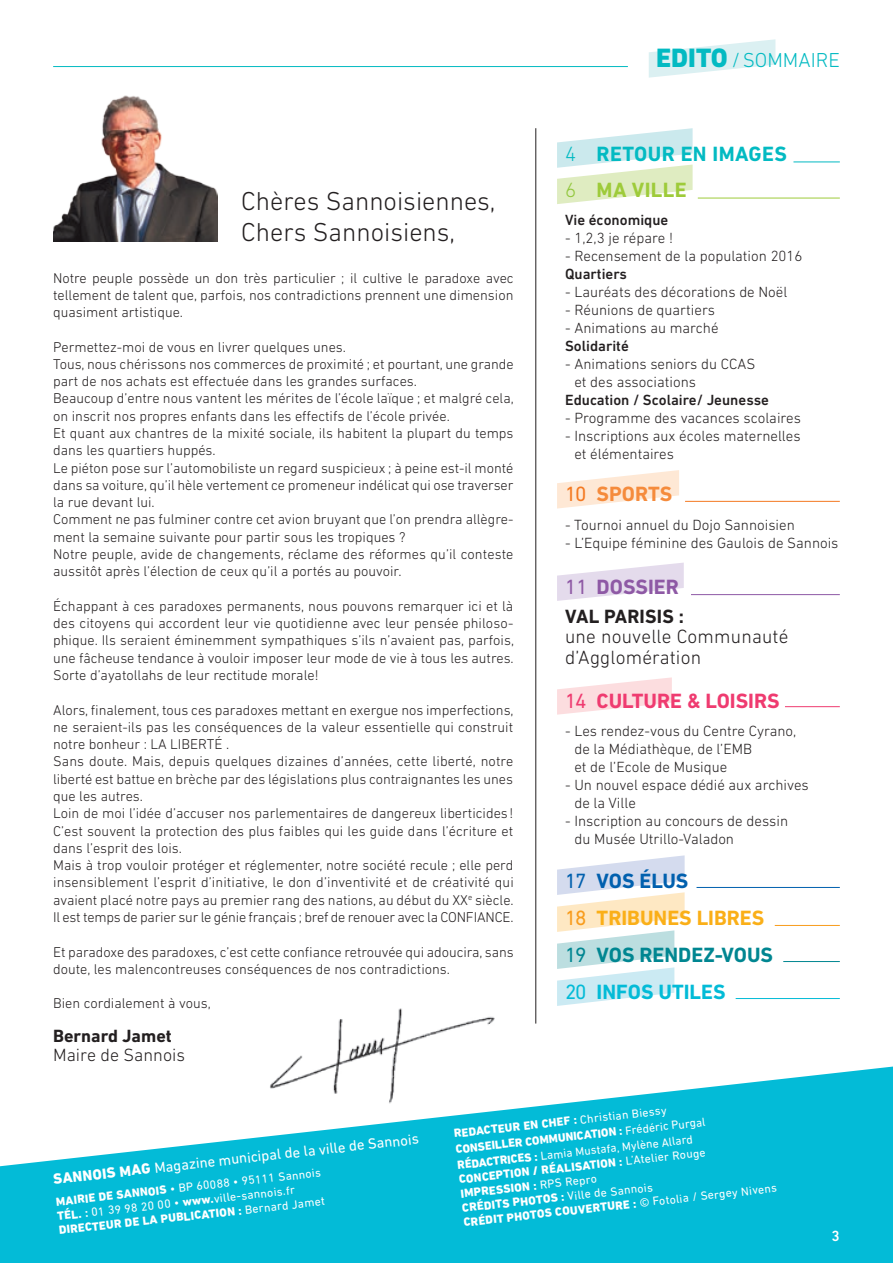
<style>
.page{position:relative;width:893px;height:1263px;background:#fff}
.page>*{position:absolute;margin:0;border:0;box-sizing:border-box;transform-origin:0 0}
.t1{font:300 26.4px/30.8px "DIN Next LT Pro";color:#231f20}
.t2{font:700 21px/37.2px "DIN Next LT Pro";color:#faaf18}
.t3{font:700 21px/36px "DIN Next LT Pro";letter-spacing:.02em;color:#03bac2}
.t4{font:700 21px "DIN Next LT Pro";color:#ef3b70}
.t5{font:700 21px "DIN Next LT Pro";color:#8e59a5}
.t6{font:700 21px "DIN Next LT Pro";color:#f58b3c}
.t7{font:300 20.55px "DIN Next LT Pro";color:#03bac2}
.t8{font:300 19.5px/20.2px "DIN Next LT Pro";letter-spacing:.01em;color:#231f20}
.t9{font:700 19.5px "DIN Next LT Pro";letter-spacing:.01em;color:#231f20}
.t10{font:300 18px "DIN Next LT Pro";color:#231f20}
.t11{font:700 18px "DIN Next LT Pro";color:#231f20}
.t12{font:300 15px/18px "DIN Next LT Pro";color:#231f20}
.t13{font:500 15px "DIN Next LT Pro";color:#231f20}
.t14{font:15px "DIN Next LT Pro";color:#fff}
.t15{font:500 15px "DIN Next LT Pro";color:#fff}
.t16{font:300 14.4px/17.2px "DIN Next LT Pro";color:#231f20}
.t17{font:800 12px/14.9px "DIN Next LT Pro";color:#fff}
.t18{font:12px/14.7px "DIN Next LT Pro";color:#fff}
.s1{font-weight:800;font-size:27px}
.s2{font-weight:300}
.s3{font-weight:300;color:#92c73d}
.s4{color:#9ecb3a}
.s5{font-weight:400;color:#f47921}
.s6{font-weight:400}
.s7{font-weight:400;color:#0160ae}
.s8{color:#0160ae}
.s9{font-weight:400;color:#f89c1c}
.s10{font-weight:400;color:#008691}
.s11{color:#008691}
.s12{font-weight:400;color:#03bbd7}
.s13{color:#03bbd7}
.s14{font-weight:800}
.s15{font-weight:700}
</style>
<div class="page">
<svg style="left:649px;top:39px;width:126px;height:39px"></svg>
<hr style="left:53px;top:66px;width:575px;height:1px;background:#03bac2">
<svg style="left:0;top:1066px;width:893px;height:197px;fill:#03bbd7"></svg>
<img style="left:256px;top:1008px;width:257px;height:110px">
<hr style="left:696px;top:887px;width:144px;height:1px;background:#0160ae">
<hr style="left:736px;top:998px;width:104px;height:1px;background:#03bbd7">
<hr style="left:783px;top:961px;width:57px;height:1px;background:#008691">
<svg style="left:557px;top:855px;width:128px;height:151px"></svg>
<hr style="left:775px;top:925px;width:65px;height:1px;background:#f89c1c">
<svg style="left:557px;top:470px;width:122px;height:38px"></svg>
<hr style="left:685px;top:501px;width:155px;height:1px;background:#f47921">
<svg style="left:557px;top:677px;width:115px;height:38px"></svg>
<hr style="left:785px;top:706px;width:55px;height:1px;background:#ef3b70">
<svg style="left:557px;top:563px;width:127px;height:38px"></svg>
<hr style="left:691px;top:594px;width:149px;height:1px;background:#8e59a5">
<svg style="left:557px;top:128px;width:136px;height:76px"></svg>
<img style="left:53px;top:95px;width:164px;height:146px">
<hr style="left:793px;top:162px;width:47px;height:1px;background:#03bac2">
<hr style="left:698px;top:198px;width:142px;height:1px;background:#9ecb3a">
<hr style="left:536px;top:128px;width:1px;height:895px;background:#231f20">
<h1 class="t1" style="left:241px;top:186px;width:256px">Chères Sannoisiennes,<br>Chers Sannoisiens,</h1>
<p class="t16" style="left:53px;top:269px;width:462px;text-align:justify">Notre peuple possède un don très particulier ; il cultive le paradoxe avec tellement de talent que, parfois, nos contradictions prennent une dimension quasiment artistique.</p>
<p class="t16" style="left:53px;top:338px;width:462px">Permettez-moi de vous en livrer quelques unes.<br>Tous, nous chérissons nos commerces de proximité ; et pourtant, une grande part de nos achats est effectuée dans les grandes surfaces.<br>Beaucoup d’entre nous vantent les mérites de l’école laïque ; et malgré cela, on inscrit nos propres enfants dans les effectifs de l’école privée.<br>Et quant aux chantres de la mixité sociale, ils habitent la plupart du temps dans les quartiers huppés.<br>Le piéton pose sur l’automobiliste un regard suspicieux ; à peine est-il monté dans sa voiture, qu’il hèle vertement ce promeneur indélicat qui ose traverser la rue devant lui.<br>Comment ne pas fulminer contre cet avion bruyant que l’on prendra allègre&shy;ment la semaine suivante pour partir sous les tropiques ?<br>Notre peuple, avide de changements, réclame des réformes qu’il conteste aussitôt après l’élection de ceux qu’il a portés au pouvoir.</p>
<p class="t16" style="left:53px;top:597px;width:462px;text-align:justify">Échappant à ces paradoxes permanents, nous pouvons remarquer ici et là des citoyens qui accordent leur vie quotidienne avec leur pensée philoso&shy;phique. Ils seraient éminemment sympathiques s’ils n’avaient pas, parfois, une fâcheuse tendance à vouloir imposer leur mode de vie à tous les autres.<br>Sorte d’ayatollahs de leur rectitude morale!</p>
<p class="t16" style="left:53px;top:701px;width:462px">Alors, finalement, tous ces paradoxes mettant en exergue nos imperfections, ne seraient-ils pas les conséquences de la valeur essentielle qui construit notre bonheur : LA LIBERTÉ .<br>Sans doute. Mais, depuis quelques dizaines d’années, cette liberté, notre liberté est battue en brèche par des législations plus contraignantes les unes que les autres.<br>Loin de moi l’idée d’accuser nos parlementaires de dangereux liberticides !<br>C’est souvent la protection des plus faibles qui les guide dans l’écriture et dans l’esprit des lois.<br>Mais à trop vouloir protéger et réglementer, notre société recule ; elle perd insensiblement l’esprit d’initiative, le don d’inventivité et de créativité qui avaient placé notre pays au premier rang des nations, au début du XX<sup>e</sup> siècle.<br>Il est temps de parier sur le génie français ; bref de renouer avec la CONFIANCE.</p>
<p class="t16" style="left:53px;top:943px;width:462px">Et paradoxe des paradoxes, c’est cette confiance retrouvée qui adoucira, sans doute, les malencontreuses conséquences de nos contradictions.</p>
<p class="t16" style="left:53px;top:995px;width:159px">Bien cordialement à vous,</p>
<p class="t11" style="left:53px;top:1025px;width:120px">Bernard Jamet</p>
<p class="t10" style="left:53px;top:1044px;width:133px">Maire de Sannois</p>
<h3 class="t7" style="left:656px;top:48px;width:185px"><span class="s1">EDITO</span> / SOMMAIRE</h3>
<h2 class="t3" style="left:565px;top:136px;width:223px"><span class="s2">4</span> RETOUR EN IMAGES<br><span class="s3">6</span> <span class="s4">MA VILLE</span></h2>
<p class="t13" style="left:565px;top:212px;width:105px">Vie économique</p>
<p class="t12" style="left:565px;top:229px;width:109px">- 1,2,3 je répare !</p>
<p class="t12" style="left:565px;top:247px;width:239px">- Recensement de la population 2016</p>
<p class="t13" style="left:565px;top:266px;width:63px">Quartiers</p>
<p class="t12" style="left:565px;top:283px;width:224px">- Lauréats des décorations de Noël</p>
<p class="t12" style="left:565px;top:301px;width:151px">- Réunions de quartiers</p>
<p class="t12" style="left:565px;top:319px;width:155px">- Animations au marché</p>
<p class="t13" style="left:565px;top:338px;width:65px">Solidarité</p>
<p class="t12" style="left:574px;top:355px;width:183px;text-indent:-9px">- Animations seniors du CCAS et des associations</p>
<p class="t13" style="left:565px;top:392px;width:205px">Education / Scolaire/ Jeunesse</p>
<p class="t12" style="left:565px;top:409px;width:237px">- Programme des vacances scolaires</p>
<p class="t12" style="left:574px;top:427px;width:228px;text-indent:-9px">- Inscriptions aux écoles maternelles et élémentaires</p>
<h2 class="t6" style="left:565px;top:482px;width:109px"><span class="s5">10</span> SPORTS</h2>
<p class="t12" style="left:565px;top:515px;width:231px">- Tournoi annuel du Dojo Sannoisien</p>
<p class="t12" style="left:565px;top:533px;width:275px">- L’Equipe féminine des Gaulois de Sannois</p>
<h2 class="t5" style="left:565px;top:575px;width:115px"><span class="s6">11</span> DOSSIER</h2>
<h3 class="t9" style="left:565px;top:605px;width:120px">VAL PARISIS :</h3>
<h3 class="t8" style="left:565px;top:626px;width:225px">une nouvelle Communauté d’Agglomération</h3>
<h2 class="t4" style="left:565px;top:688px;width:216px"><span class="s6">14</span> CULTURE &amp; LOISIRS</h2>
<p class="t12" style="left:574px;top:722px;width:223px;text-indent:-9px">- Les rendez-vous du Centre Cyrano, de la Médiathèque, de l’EMB<br>et de l’Ecole de Musique</p>
<p class="t12" style="left:574px;top:776px;width:236px;text-indent:-9px">- Un nouvel espace dédié aux archives de la Ville</p>
<p class="t12" style="left:574px;top:812px;width:215px;text-indent:-9px">- Inscription au concours de dessin du Musée Utrillo-Valadon</p>
<h2 class="t2" style="left:565px;top:862px;width:209px"><span class="s7">17</span> <span class="s8">VOS ÉLUS<br></span><span class="s9">18</span> TRIBUNES LIBRES<br><span class="s10">19</span> <span class="s11">VOS RENDEZ-VOUS<br></span><span class="s12">20</span> <span class="s13">INFOS UTILES</span></h2>
<p class="t14" style="left:52px;top:1169px;width:369px;rotate:-6deg"><span class="s14">SANNOIS MAG</span> Magazine municipal de la ville de Sannois</p>
<p class="t18" style="left:55px;top:1193px;width:269px;rotate:-6deg"><span class="s14">MAIRIE DE SANNOIS</span> • BP 60088 • 95111 Sannois<br><span class="s14">TÉL.</span> <span class="s15">:</span> 01 39 98 20 00 • <span class="s14">www.</span>ville-sannois.fr<br><span class="s14">DIRECTEUR DE LA PUBLICATION :</span> Bernard Jamet</p>
<p class="t17" style="left:453px;top:1126px;width:317px;rotate:-6deg">REDACTEUR EN CHEF : <span class="s6">Christian Biessy<br></span>CONSEILLER COMMUNICATION : <span class="s6">Frédéric Purgal </span>RÉDACTRICES : <span class="s6">Lamia Mustafa, Mylène Allard<br></span>CONCEPTION / RÉALISATION : <span class="s6">L’Atelier Rouge </span>IMPRESSION : <span class="s6">RPS Repro<br></span>CRÉDITS PHOTOS : <span class="s6">Ville de Sannois<br></span>CRÉDIT PHOTOS COUVERTURE : <span class="s6">© Fotolia / Sergey Nivens</span></p>
<p class="t15" style="left:832px;top:1227px;width:10px">3</p>
</div>
